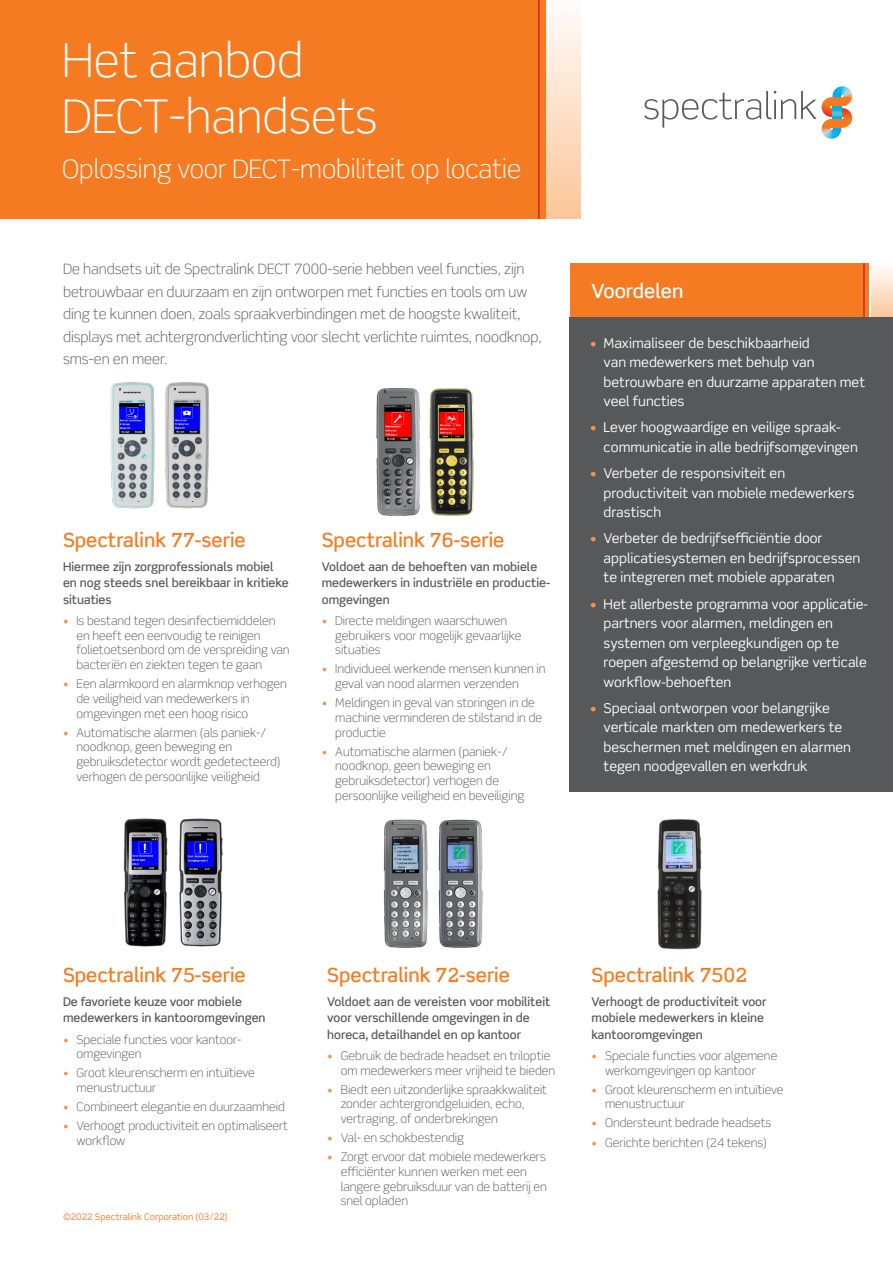
<style>
.page{position:relative;width:893px;height:1263px;background:#fff}
.page>*{position:absolute;margin:0;border:0;box-sizing:border-box;transform-origin:0 0}
.t1{font:300 46.5px/55.5px "Scene Std";color:#fff}
.t2{font:300 25.5px "Scene Std";color:#fff}
.t3{font:500 19.5px "Scene Std";color:#f47b21}
.t4{font:500 19.5px "Scene Std";color:#fff}
.Body{font:300 14.25px/22.5px "Scene Std";color:#57585a}
.t5{font:13.5px/19.5px "Scene Std";color:#fff}
.t6{font:300 12px/14.7px "Scene Std";color:#57585a}
.Body-2{font:500 12px/16.5px "Scene Std";color:#57585a}
.t7{font:9px "Scene Std";color:#f47b21}
.s1{color:#f69246}
</style>
<div class="page">
<div style="left:570px;top:263px;width:299px;height:54px;background:#f47b21"></div>
<div style="left:871px;top:263px;width:22px;height:54px;background:linear-gradient(to bottom,#fefefe,#fcc79c)"></div>
<hr style="left:863px;top:263px;width:2px;height:54px;background:#d1232a">
<div style="left:570px;top:317px;width:323px;height:474px;background:#57585a"></div>
<div style="left:0;top:0;width:546px;height:219px;background:#f47b21"></div>
<div style="left:546px;top:0;width:34px;height:219px;background:linear-gradient(to bottom,#fefcfb,#fcc699)"></div>
<hr style="left:538px;top:0;width:2px;height:219px;background:#d1232a">
<img style="left:821px;top:126px;width:21px;height:13px">
<img style="left:832px;top:86px;width:20px;height:9px">
<svg style="left:822px;top:95px;width:30px;height:35px"></svg>
<svg style="left:644px;top:91px;width:172px;height:37px"></svg>
<img style="left:110px;top:382px;width:99px;height:127px">
<img style="left:376px;top:388px;width:98px;height:128px">
<img style="left:123px;top:818px;width:100px;height:129px">
<img style="left:383px;top:819px;width:100px;height:129px">
<img style="left:657px;top:819px;width:45px;height:130px">
<h1 class="t1" style="left:62px;top:33px;width:316px">Het aanbod<br>DECT-handsets</h1>
<h2 class="t2" style="left:62px;top:153px;width:460px">Oplossing voor DECT-mobiliteit op locatie</h2>
<p class="Body" style="left:63px;top:258px;width:480px">De handsets uit de Spectralink DECT 7000-serie hebben veel functies, zijn betrouwbaar en duurzaam en zijn ontworpen met functies en tools om uw ding te kunnen doen, zoals spraakverbindingen met de hoogste kwaliteit, displays met achtergrondverlichting voor slecht verlichte ruimtes, noodknop, sms-en en meer.</p>
<h3 class="t3" style="left:63px;top:528px;width:184px">Spectralink 77-serie</h3>
<p class="Body-2" style="left:63px;top:558px;width:227px">Hiermee zijn zorgprofessionals mobiel en nog steeds snel bereikbaar in kritieke situaties</p>
<p class="t6" style="left:76px;top:613px;width:215px;text-indent:-14px"><span class="s1">•</span> Is bestand tegen desinfectiemiddelen en heeft een eenvoudig te reinigen folietoetsenbord om de verspreiding van bacteriën en ziekten tegen te gaan</p>
<p class="t6" style="left:76px;top:677px;width:212px;text-indent:-14px"><span class="s1">•</span> Een alarmkoord en alarmknop verhogen de veiligheid van medewerkers in omgevingen met een hoog risico</p>
<p class="t6" style="left:76px;top:725px;width:206px;text-indent:-14px"><span class="s1">•</span> Automatische alarmen (als paniek-/ noodknop, geen beweging en gebruiksdetector wordt gedetecteerd) verhogen de persoonlijke veiligheid</p>
<h3 class="t3" style="left:322px;top:528px;width:184px">Spectralink 76-serie</h3>
<p class="Body-2" style="left:322px;top:558px;width:230px">Voldoet aan de behoeften van mobiele medewerkers in industriële en productie&shy;omgevingen</p>
<p class="t6" style="left:335px;top:613px;width:188px;text-indent:-14px"><span class="s1">•</span> Directe meldingen waarschuwen gebruikers voor mogelijk gevaarlijke situaties</p>
<p class="t6" style="left:335px;top:662px;width:212px;text-indent:-14px"><span class="s1">•</span> Individueel werkende mensen kunnen in geval van nood alarmen verzenden</p>
<p class="t6" style="left:335px;top:696px;width:208px;text-indent:-14px"><span class="s1">•</span> Meldingen in geval van storingen in de machine verminderen de stilstand in de productie</p>
<p class="t6" style="left:335px;top:744px;width:191px;text-indent:-14px"><span class="s1">•</span> Automatische alarmen (paniek-/ noodknop, geen beweging en gebruiksdetector) verhogen de persoonlijke veiligheid en beveiliging</p>
<h3 class="t4" style="left:592px;top:278px;width:93px">Voordelen</h3>
<p class="t5" style="left:604px;top:333px;width:263px;text-indent:-14px"><span class="s1">•</span> Maximaliseer de beschikbaarheid<br>van medewerkers met behulp van betrouwbare en duurzame apparaten met veel functies</p>
<p class="t5" style="left:604px;top:417px;width:256px;text-indent:-14px"><span class="s1">•</span> Lever hoogwaardige en veilige spraak&shy;communicatie in alle bedrijfsomgevingen</p>
<p class="t5" style="left:604px;top:463px;width:252px;text-indent:-14px"><span class="s1">•</span> Verbeter de responsiviteit en productiviteit van mobiele medewerkers drastisch</p>
<p class="t5" style="left:604px;top:528px;width:258px;text-indent:-14px"><span class="s1">•</span> Verbeter de bedrijfsefficiëntie door applicatiesystemen en bedrijfsprocessen te integreren met mobiele apparaten</p>
<p class="t5" style="left:604px;top:594px;width:266px;text-indent:-14px"><span class="s1">•</span> Het allerbeste programma voor applicatie&shy;partners voor alarmen, meldingen en systemen om verpleegkundigen op te roepen afgestemd op belangrijke verticale workflow-behoeften</p>
<p class="t5" style="left:604px;top:698px;width:249px;text-indent:-14px"><span class="s1">•</span> Speciaal ontworpen voor belangrijke verticale markten om medewerkers te beschermen met meldingen en alarmen tegen noodgevallen en werkdruk</p>
<h3 class="t3" style="left:63px;top:963px;width:184px">Spectralink 75-serie</h3>
<p class="Body-2" style="left:63px;top:993px;width:204px">De favoriete keuze voor mobiele medewerkers in kantooromgevingen</p>
<p class="t6" style="left:76px;top:1032px;width:166px;text-indent:-14px"><span class="s1">•</span> Speciale functies voor kantoor&shy;omgevingen</p>
<p class="t6" style="left:76px;top:1066px;width:180px;text-indent:-14px"><span class="s1">•</span> Groot kleurenscherm en intuïtieve menustructuur</p>
<p class="t6" style="left:63px;top:1099px;width:223px"><span class="s1">•</span> Combineert elegantie en duurzaamheid</p>
<p class="t6" style="left:76px;top:1118px;width:213px;text-indent:-14px"><span class="s1">•</span> Verhoogt productiviteit en optimaliseert workflow</p>
<p class="t7" style="left:63px;top:1211px;width:166px">©2022 Spectralink Corporation (03/22)</p>
<h3 class="t3" style="left:327px;top:963px;width:184px">Spectralink 72-serie</h3>
<p class="Body-2" style="left:327px;top:993px;width:224px">Voldoet aan de vereisten voor mobiliteit voor verschillende omgevingen in de horeca, detailhandel en op kantoor</p>
<p class="t6" style="left:341px;top:1048px;width:216px;text-indent:-14px"><span class="s1">•</span> Gebruik de bedrade headset en triloptie om medewerkers meer vrijheid te bieden</p>
<p class="t6" style="left:341px;top:1082px;width:208px;text-indent:-14px"><span class="s1">•</span> Biedt een uitzonderlijke spraakkwaliteit zonder achtergrondgeluiden, echo, vertraging, of onderbrekingen</p>
<p class="t6" style="left:327px;top:1130px;width:138px"><span class="s1">•</span> Val- en schokbestendig</p>
<p class="t6" style="left:341px;top:1149px;width:208px;text-indent:-14px"><span class="s1">•</span> Zorgt ervoor dat mobiele medewerkers efficiënter kunnen werken met een langere gebruiksduur van de batterij en snel opladen</p>
<h3 class="t3" style="left:592px;top:963px;width:157px">Spectralink 7502</h3>
<p class="Body-2" style="left:592px;top:993px;width:177px">Verhoogt de productiviteit voor mobiele medewerkers in kleine kantooromgevingen</p>
<p class="t6" style="left:605px;top:1048px;width:174px;text-indent:-14px"><span class="s1">•</span> Speciale functies voor algemene werkomgevingen op kantoor</p>
<p class="t6" style="left:605px;top:1082px;width:180px;text-indent:-14px"><span class="s1">•</span> Groot kleurenscherm en intuïtieve menustructuur</p>
<p class="t6" style="left:592px;top:1116px;width:181px"><span class="s1">•</span> Ondersteunt bedrade headsets</p>
<p class="t6" style="left:592px;top:1135px;width:177px"><span class="s1">•</span> Gerichte berichten (24 tekens)</p>
</div>
